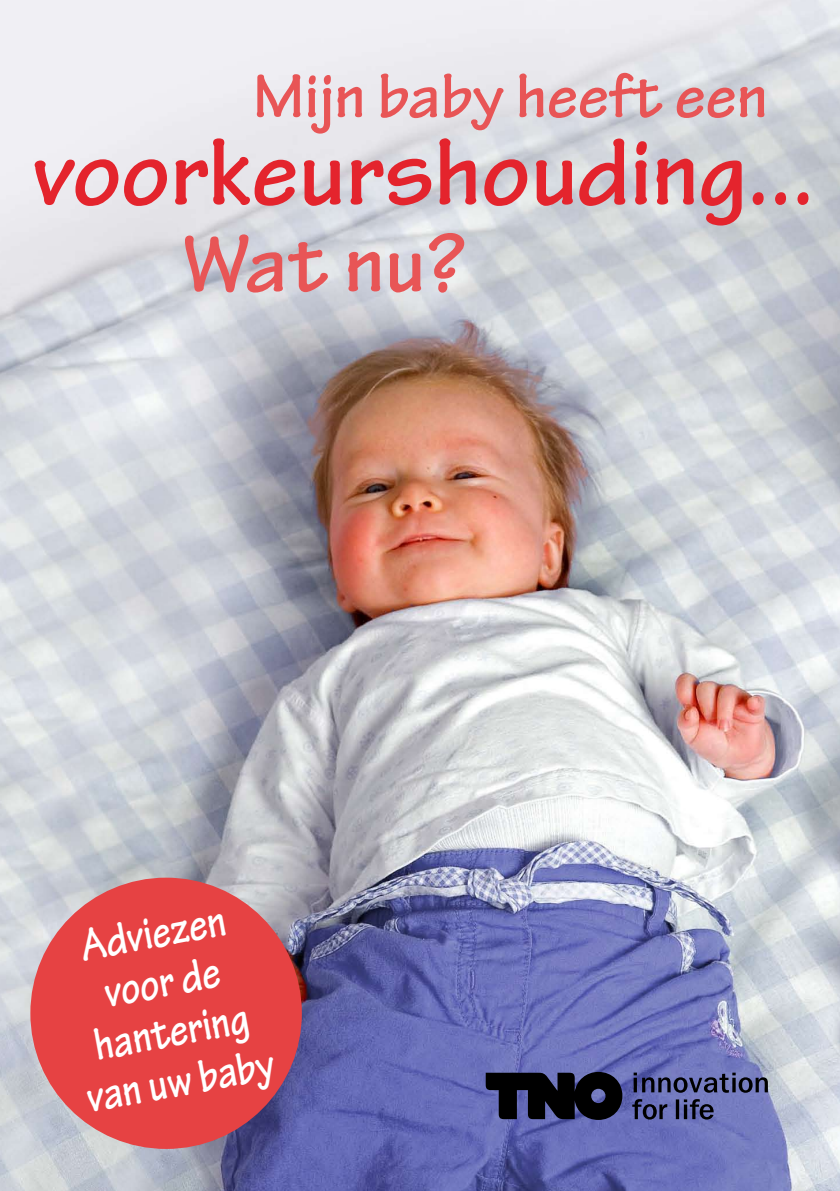
<style>
.page{position:relative;width:840px;height:1191px;background:#fff}
.page>*{position:absolute;margin:0;border:0;box-sizing:border-box;transform-origin:0 0}
.t1{font:700 100px "Tekton Pro";color:#e4242d}
.t2{font:700 86px "Tekton Pro";color:#e85556}
.t3{font:700 66px "Tekton Pro";color:#e85556}
.t4{font:700 48px/50px "Tekton Pro";color:#fff;text-align:center;scale:.83 1}
</style>
<div class="page">
<img style="left:0;top:0;width:839px;height:1191px">
<div style="left:30px;top:877px;width:272px;height:272px;background:#e64243;border-radius:50%"></div>
<svg style="left:485px;top:1072px;width:137px;height:48px;background:#1b1d31"></svg>
<svg style="left:632px;top:1099px;width:81px;height:20px;background:#464a79"></svg>
<svg style="left:633px;top:1072px;width:134px;height:20px;background:#4b4f7d"></svg>
<h3 class="t3" style="left:253px;top:57px;width:516px">Mijn baby heeft een</h3>
<h1 class="t1" style="left:33px;top:114px;width:783px">voorkeurshouding...</h1>
<h2 class="t2" style="left:182px;top:213px;width:285px">Wat nu?</h2>
<p class="t4" style="left:57px;top:925px;width:230px;rotate:-10deg">Adviezen voor de hantering van uw baby</p>
</div>
